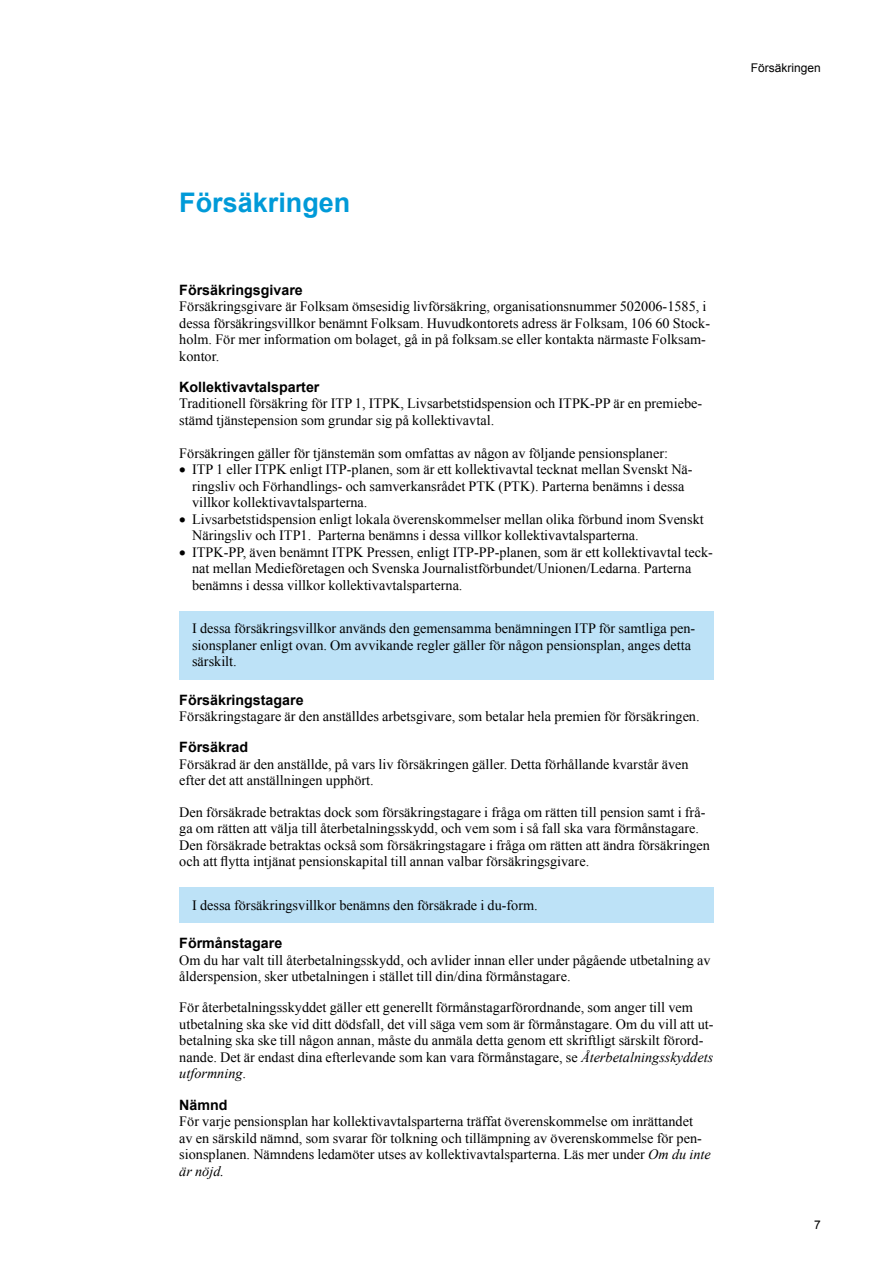
<style>
.page{position:relative;width:893px;height:1263px;background:#fff}
.page>*{position:absolute;margin:0;border:0;box-sizing:border-box;transform-origin:0 0}
.t1{font:700 27px "Arial";color:#009ad8}
.t2{font:14.25px/16.5px "Times New Roman";color:#000}
.t3{font:700 14.25px "Arial";color:#000}
.t4{font:12px "Arial";color:#000}
.s1{font-style:italic}
</style>
<div class="page">
<div style="left:179px;top:611px;width:535px;height:68px;background:#bde2f7"></div>
<div style="left:179px;top:887px;width:535px;height:36px;background:#bde2f7"></div>
<p class="t4" style="left:751px;top:60px;width:72px">Försäkringen</p>
<h1 class="t1" style="left:179px;top:185px;width:173px">Försäkringen</h1>
<p class="t3" style="left:179px;top:280px;width:125px">Försäkringsgivare</p>
<p class="t2" style="left:179px;top:298px;width:532px">Försäkringsgivare är Folksam ömsesidig livförsäkring, organisationsnummer 502006-1585, i dessa försäkringsvillkor benämnt Folksam. Huvudkontorets adress är Folksam, 106 60 Stock&shy;holm. För mer information om bolaget, gå in på folksam.se eller kontakta närmaste Folksam&shy;kontor.</p>
<p class="t3" style="left:179px;top:377px;width:142px">Kollektivavtalsparter</p>
<p class="t2" style="left:179px;top:395px;width:524px">Traditionell försäkring för ITP 1, ITPK, Livsarbetstidspension och ITPK-PP är en premiebe&shy;stämd tjänstepension som grundar sig på kollektivavtal.</p>
<p class="t2" style="left:179px;top:445px;width:490px">Försäkringen gäller för tjänstemän som omfattas av någon av följande pensionsplaner:</p>
<p class="t2" style="left:192px;top:461px;width:502px;text-indent:-13px">• ITP 1 eller ITPK enligt ITP-planen, som är ett kollektivavtal tecknat mellan Svenskt Nä&shy;ringsliv och Förhandlings- och samverkansrådet PTK (PTK). Parterna benämns i dessa villkor kollektivavtalsparterna.</p>
<p class="t2" style="left:192px;top:511px;width:513px;text-indent:-13px">• Livsarbetstidspension enligt lokala överenskommelser mellan olika förbund inom Svenskt<br>Näringsliv och ITP1. Parterna benämns i dessa villkor kollektivavtalsparterna.</p>
<p class="t2" style="left:192px;top:544px;width:522px;text-indent:-13px">• ITPK-PP, även benämnt ITPK Pressen, enligt ITP-PP-planen, som är ett kollektivavtal teck&shy;nat mellan Medieföretagen och Svenska Journalistförbundet/Unionen/Ledarna. Parterna benämns i dessa villkor kollektivavtalsparterna.</p>
<p class="t2" style="left:192px;top:620px;width:505px">I dessa försäkringsvillkor används den gemensamma benämningen ITP för samtliga pen&shy;sionsplaner enligt ovan. Om avvikande regler gäller för någon pensionsplan, anges detta särskilt.</p>
<p class="t3" style="left:179px;top:690px;width:126px">Försäkringstagare</p>
<p class="t2" style="left:179px;top:708px;width:522px">Försäkringstagare är den anställdes arbetsgivare, som betalar hela premien för försäkringen.</p>
<p class="t3" style="left:179px;top:738px;width:70px">Försäkrad</p>
<p class="t2" style="left:179px;top:756px;width:511px">Försäkrad är den anställde, på vars liv försäkringen gäller. Detta förhållande kvarstår även efter det att anställningen upphört.</p>
<p class="t2" style="left:179px;top:804px;width:532px">Den försäkrade betraktas dock som försäkringstagare i fråga om rätten till pension samt i frå&shy;ga om rätten att välja till återbetalningsskydd, och vem som i så fall ska vara förmånstagare.<br>Den försäkrade betraktas också som försäkringstagare i fråga om rätten att ändra försäkringen och att flytta intjänat pensionskapital till annan valbar försäkringsgivare.</p>
<p class="t2" style="left:192px;top:897px;width:347px">I dessa försäkringsvillkor benämns den försäkrade i du-form.</p>
<p class="t3" style="left:179px;top:933px;width:104px">Förmånstagare</p>
<p class="t2" style="left:179px;top:951px;width:533px">Om du har valt till återbetalningsskydd, och avlider innan eller under pågående utbetalning av ålderspension, sker utbetalningen i stället till din/dina förmånstagare.</p>
<p class="t2" style="left:179px;top:999px;width:536px">För återbetalningsskyddet gäller ett generellt förmånstagarförordnande, som anger till vem utbetalning ska ske vid ditt dödsfall, det vill säga vem som är förmånstagare. Om du vill att ut&shy;betalning ska ske till någon annan, måste du anmäla detta genom ett skriftligt särskilt förord&shy;nande. Det är endast dina efterlevande som kan vara förmånstagare, se <span class="s1">Återbetalningsskyddets utformning</span>.</p>
<p class="t3" style="left:179px;top:1095px;width:50px">Nämnd</p>
<p class="t2" style="left:179px;top:1113px;width:533px">För varje pensionsplan har kollektivavtalsparterna träffat överenskommelse om inrättandet<br>av en särskild nämnd, som svarar för tolkning och tillämpning av överenskommelse för pen&shy;sionsplanen. Nämndens ledamöter utses av kollektivavtalsparterna. Läs mer under <span class="s1">Om du inte är nöjd.</span></p>
<p class="t4" style="left:814px;top:1217px;width:8px">7</p>
</div>
